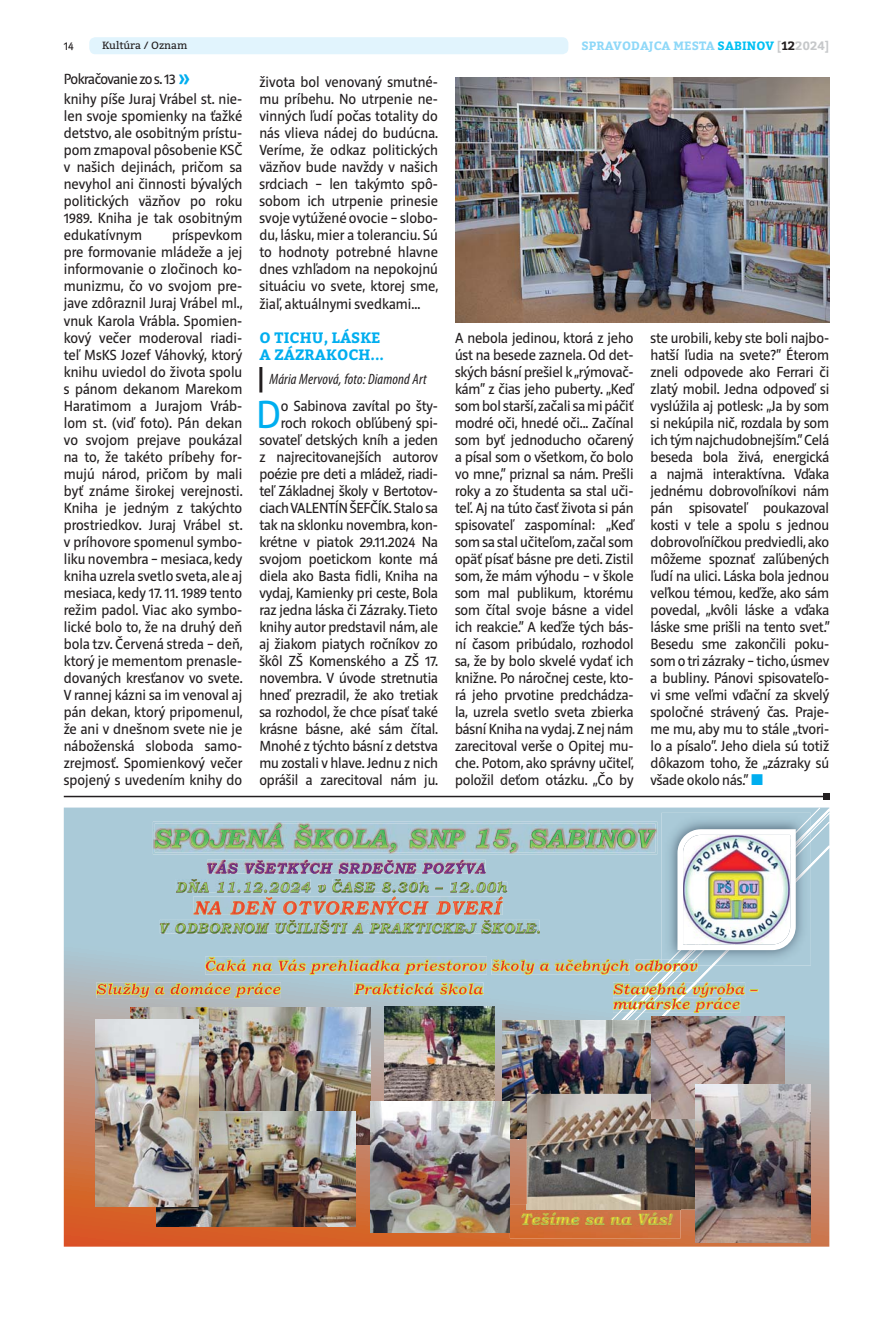
<style>
.page{position:relative;width:893px;height:1319px;background:#fff}
.page>*{position:absolute;margin:0;border:0;box-sizing:border-box;transform-origin:0 0}
.t1{font:40.2px "Riga";color:#00aeef}
.t2{font:italic 700 16.35px "Bookman Old Style";color:#e3e538}
.t3{font:15px/17px "Riga";letter-spacing:-.01em;color:#231f20;text-align:justify}
.t4{font:italic condensed 15px "Myriad Pro";letter-spacing:.01em;color:#231f20}
.t5{font:700 15px/17px "Bitter";letter-spacing:.01em;color:#00aeef}
.t6{font:15px "Riga";letter-spacing:-.03em;color:#231f20}
.t7{font:700 12px "Bitter";letter-spacing:.01em;color:#8ed8f8}
.t8{font:12px "Riga";color:#231f20}
.t9{font:10.5px "Bitter";color:#231f20}
.s1{color:#00c0f3}
.s2{color:#c6c8ca}
.s3{color:#231f20}
.s4{color:#97cb64}
</style>
<div class="page">
<div style="left:89px;top:37px;width:479px;height:17px;background:#e1f4fd;border-radius:6px"></div>
<hr style="left:64px;top:795px;width:762px;height:2px;background:#231f20">
<svg style="left:823px;top:793px;width:6px;height:6px"></svg>
<hr style="left:259px;top:367px;width:3px;height:25px;background:#231f20">
<svg style="left:64px;top:807px;width:765px;height:439px;background:#baa296"></svg>
<svg style="left:447px;top:812px;width:382px;height:390px;background:#b4ada9"></svg>
<svg style="left:523px;top:808px;width:306px;height:211px;background:#accbd8"></svg>
<svg style="left:555px;top:845px;width:274px;height:280px;background:#acc6d2"></svg>
<img style="left:153px;top:821px;width:504px;height:33px">
<img style="left:96px;top:982px;width:185px;height:15px">
<img style="left:246px;top:986px;width:34px;height:11px">
<img style="left:139px;top:986px;width:107px;height:11px">
<svg style="left:354px;top:982px;width:78px;height:12px"></svg>
<img style="left:432px;top:982px;width:16px;height:12px">
<img style="left:440px;top:983px;width:8px;height:11px">
<img style="left:448px;top:982px;width:35px;height:12px">
<svg style="left:613px;top:982px;width:145px;height:30px;background:#c1bda2"></svg>
<img style="left:727px;top:1001px;width:13px;height:11px">
<img style="left:627px;top:1001px;width:100px;height:11px">
<img style="left:661px;top:812px;width:150px;height:11px">
<img style="left:671px;top:816px;width:140px;height:10px">
<img style="left:798px;top:826px;width:13px;height:37px">
<img style="left:798px;top:863px;width:13px;height:102px">
<img style="left:155px;top:823px;width:643px;height:151px">
<img style="left:131px;top:1007px;width:239px;height:137px">
<img style="left:502px;top:1019px;width:149px;height:119px">
<img style="left:527px;top:1093px;width:169px;height:116px">
<img style="left:651px;top:1016px;width:133px;height:101px">
<img style="left:156px;top:1111px;width:199px;height:114px">
<img style="left:95px;top:1019px;width:103px;height:186px">
<img style="left:696px;top:1084px;width:115px;height:157px">
<img style="left:384px;top:1006px;width:110px;height:95px">
<img style="left:371px;top:1101px;width:139px;height:130px">
<img style="left:510px;top:1203px;width:171px;height:34px">
<img style="left:527px;top:1203px;width:154px;height:6px">
<img style="left:522px;top:1212px;width:151px;height:12px">
<img style="left:455px;top:78px;width:374px;height:244px">
<p class="t8" style="left:64px;top:40px;width:12px">14</p>
<p class="t7" style="left:582px;top:40px;width:249px">SPRAVODAJCA MESTA <span class="s1">SABINOV</span> <span class="s2">[</span><span class="s3">12</span><span class="s2">2024]</span></p>
<p class="t9" style="left:102px;top:40px;width:87px">Kultúra / Oznam</p>
<p class="t6" style="left:64px;top:71px;width:113px">Pokračovanie zo s. 13</p>
<p class="t3" style="left:259px;top:74px;width:180px">života bol venovaný smutné&shy;mu príbehu. No utrpenie ne&shy;vinných ľudí počas totality do nás vlieva nádej do budúcna.<br>Veríme, že odkaz politických väzňov bude navždy v našich srdciach – len takýmto spô&shy;sobom ich utrpenie prinesie svoje vytúžené ovocie – slobo&shy;du, lásku, mier a toleranciu. Sú to hodnoty potrebné hlavne dnes vzhľadom na nepokojnú situáciu vo svete, ktorej sme, žiaľ, aktuálnymi svedkami...</p>
<p class="t5" style="left:259px;top:329px;width:126px">O TICHU, LÁSKE<br>A ZÁZRAKOCH...</p>
<p class="t3" style="left:64px;top:91px;width:180px">knihy píše Juraj Vrábel st. nie&shy;len svoje spomienky na ťažké detstvo, ale osobitným prístu&shy;pom zmapoval pôsobenie KSČ v našich dejinách, pričom sa nevyhol ani činnosti bývalých politických väzňov po roku 1989. Kniha je tak osobitným edukatívnym</p>
<p class="t3" style="left:64px;top:227px;width:180px;text-indent:108px">príspevkom pre formovanie mládeže a jej informovanie o zločinoch ko&shy;munizmu, čo vo svojom pre&shy;jave zdôraznil Juraj Vrábel ml., vnuk Karola Vrábla. Spomien&shy;kový večer moderoval riadi&shy;teľ MsKS Jozef Váhovký, ktorý knihu uviedol do života spolu s pánom dekanom Marekom Haratimom a Jurajom Vráb&shy;lom st. (viď foto). Pán dekan vo svojom prejave poukázal na to, že takéto príbehy for&shy;mujú národ, pričom by mali byť známe širokej verejnosti.<br>Kniha je jedným z takýchto prostriedkov. Juraj Vrábel st. v príhovore spomenul symbo&shy;liku novembra – mesiaca, kedy kniha uzrela svetlo sveta, ale aj mesiaca, kedy 17. 11. 1989 tento režim padol. Viac ako symbo&shy;lické bolo to, že na druhý deň bola tzv. Červená streda – deň, ktorý je mementom prenasle&shy;dovaných kresťanov vo svete.<br>V rannej kázni sa im venoval aj pán dekan, ktorý pripomenul, že ani v dnešnom svete nie je náboženská sloboda samo&shy;zrejmosť. Spomienkový večer spojený s uvedením knihy do</p>
<p class="t3" style="left:455px;top:330px;width:180px">A nebola jedinou, ktorá z jeho úst na besede zaznela. Od det&shy;ských básní prešiel k „rýmovač&shy;kám“ z čias jeho puberty. „Keď som bol starší, začali sa mi páčiť modré oči, hnedé oči... Začínal som byť jednoducho očarený a písal som o všetkom, čo bolo vo mne,“ priznal sa nám. Prešli roky a zo študenta sa stal uči&shy;teľ. Aj na túto časť života si pán spisovateľ zaspomínal: „Keď som sa stal učiteľom, začal som opäť písať básne pre deti. Zistil som, že mám výhodu – v škole som mal publikum, ktorému som čítal svoje básne a videl ich reakcie.“ A keďže tých bás&shy;ní časom pribúdalo, rozhodol sa, že by bolo skvelé vydať ich knižne. Po náročnej ceste, kto&shy;rá jeho prvotine predchádza&shy;la, uzrela svetlo sveta zbierka básní Kniha na vydaj. Z nej nám zarecitoval verše o Opitej mu&shy;che. Potom, ako správny učiteľ, položil deťom otázku. „Čo by</p>
<p class="t3" style="left:651px;top:330px;width:180px">ste urobili, keby ste boli najbo&shy;hatší ľudia na svete?“ Éterom zneli odpovede ako Ferrari či zlatý mobil. Jedna odpoveď si vyslúžila aj potlesk: „Ja by som si nekúpila nič, rozdala by som ich tým najchudobnejším.“ Celá beseda bola živá, energická a najmä interaktívna. Vďaka jednému dobrovoľníkovi nám pán spisovateľ poukazoval kosti v tele a spolu s jednou dobrovoľníčkou predviedli, ako môžeme spoznať zaľúbených ľudí na ulici. Láska bola jednou veľkou témou, keďže, ako sám povedal, „kvôli láske a vďaka láske sme prišli na tento svet.“ Besedu sme zakončili poku&shy;som o tri zázraky – ticho, úsmev a bubliny. Pánovi spisovateľo&shy;vi sme veľmi vďační za skvelý spoločné strávený čas. Praje&shy;me mu, aby mu to stále „tvori&shy;lo a písalo“. Jeho diela sú totiž dôkazom toho, že „zázraky sú všade okolo nás.“</p>
<p class="t4" style="left:269px;top:373px;width:159px">Mária Mervová, foto: Diamond Art</p>
<p class="t3" style="left:259px;top:398px;width:180px;text-align:right">o Sabinova zavítal po šty&shy;roch rokoch obľúbený spi&shy;sovateľ detských kníh a jeden z najrecitovanejších autorov poézie pre deti a mládež, riadi&shy;teľ Základnej školy v Bertotov&shy;ciach VALENTÍN ŠEFČÍK. Stalo sa tak na sklonku novembra, kon&shy;krétne v piatok 29.11.2024 Na svojom poetickom konte má diela ako Basta fidli, Kniha na vydaj, Kamienky pri ceste, Bola raz jedna láska či Zázraky. Tieto knihy autor predstavil nám, ale aj žiakom piatych ročníkov zo škôl ZŠ Komenského a ZŠ 17. novembra. V úvode stretnutia hneď prezradil, že ako tretiak sa rozhodol, že chce písať také krásne básne, aké sám čítal.<br>Mnohé z týchto básní z detstva mu zostali v hlave. Jednu z nich oprášil a zarecitoval nám ju.</p>
<h1 class="t1" style="left:256px;top:394px;width:27px">D</h1>
<p class="t2" style="left:520px;top:1209px;width:153px">T<span class="s4">e</span>šíme sa na Vás!</p>
</div>
